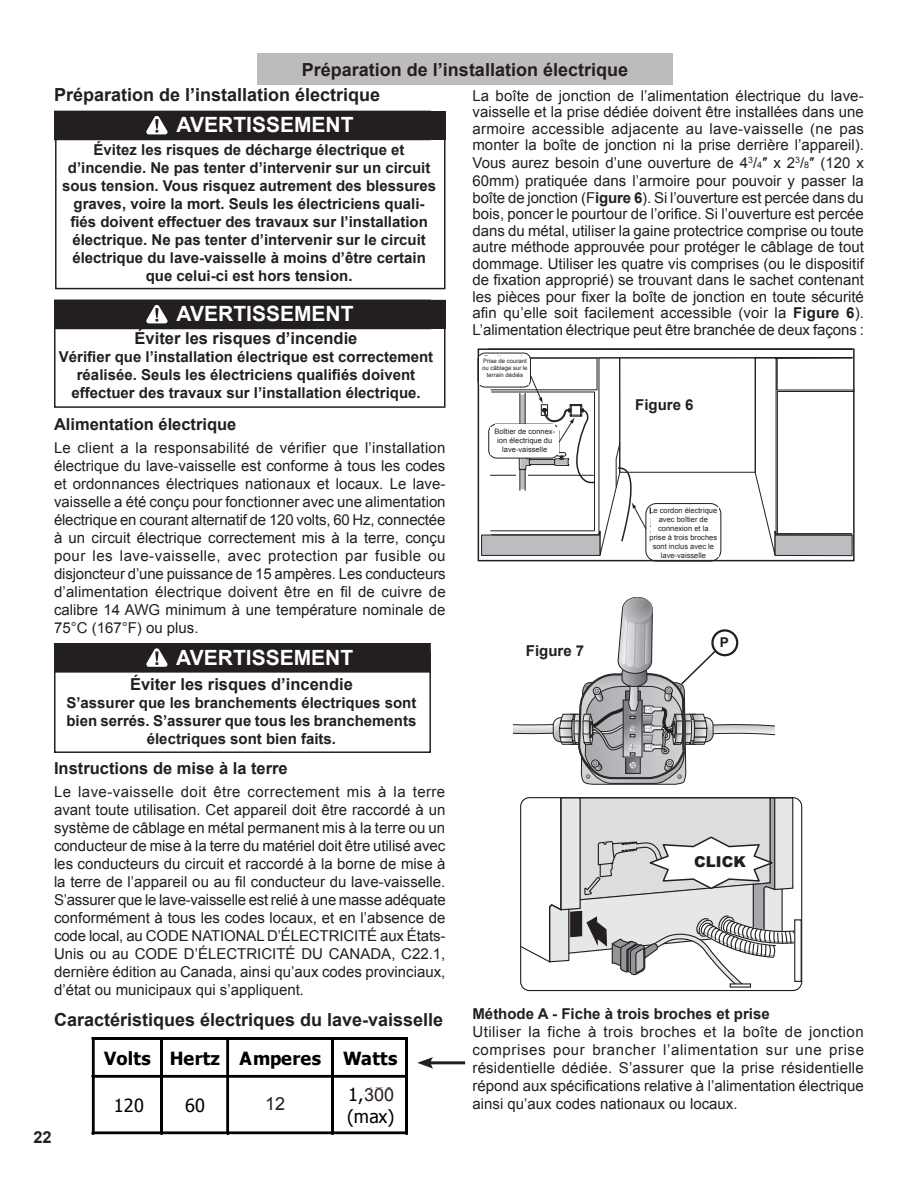
<style>
.page{position:relative;width:918px;height:1188px;background:#fff}
.page>*{position:absolute;margin:0;border:0;box-sizing:border-box;transform-origin:0 0}
.t1{font:900 28.5px "Helvetica";color:#fff;scale:.96 1}
.t2{font:700 21px "Arial";color:#fff}
.t3{font:700 18.15px "Tahoma";letter-spacing:.015em;color:#000}
.t4{font:18.15px/21.8px "Tahoma";letter-spacing:.015em;color:#000}
.t5{font:700 18px "Arial";color:#231f20}
.t6{font:18px "Arial";color:#231f20}
.Warning_Caution_Text{font:700 16.5px "Arial";color:#231f20}
.t7{font:15px/18px "Arial";color:#231f20;text-align:justify}
.Warning_Caution_Text-2{font:700 15px/18px "Arial";color:#231f20;text-align:center}
.t8{font:900 15px "Arial";color:#231f20}
.t9{font:700 13.5px "Arial";color:#231f20}
.t10{font:9px/10.8px "Arial";color:#231f20;text-align:center}
.t11{font:9px/10.2px "Arial";color:#231f20;text-align:center;scale:.96 1}
.t12{font:7.5px/9px "Arial";color:#231f20;text-align:center}
.t13{font:6px/7.2px "Arial";color:#231f20;text-align:center}
.s1{font-size:9px}
.s2{font-weight:700}
.s3{font-size:6px}
</style>
<div class="page">
<div style="left:55px;top:125px;width:391px;height:164px;border:2px solid #231f20"></div>
<div style="left:54px;top:300px;width:392px;height:108px;border:2px solid #231f20"></div>
<div style="left:54px;top:300px;width:376px;height:29px;background:#231f20"></div>
<svg style="left:146px;top:305px;width:22px;height:19px"></svg>
<div style="left:54px;top:111px;width:376px;height:29px;background:#231f20"></div>
<svg style="left:146px;top:116px;width:22px;height:19px"></svg>
<div style="left:54px;top:652px;width:377px;height:101px;border:2px solid #231f20"></div>
<div style="left:54px;top:644px;width:376px;height:28px;background:#231f20"></div>
<div style="left:54px;top:643px;width:377px;height:29px;border:1px solid #231f20"></div>
<svg style="left:146px;top:648px;width:22px;height:19px"></svg>
<hr style="left:92px;top:1037px;width:315px;height:1px;background:#000">
<hr style="left:92px;top:1038px;width:315px;height:1px;background:#000">
<hr style="left:92px;top:1039px;width:315px;height:1px;background:#000">
<hr style="left:92px;top:1075px;width:315px;height:1px;background:#000">
<hr style="left:92px;top:1076px;width:315px;height:1px;background:#000">
<hr style="left:92px;top:1077px;width:315px;height:1px;background:#000">
<hr style="left:92px;top:1132px;width:315px;height:1px;background:#000">
<hr style="left:92px;top:1133px;width:315px;height:1px;background:#000">
<hr style="left:92px;top:1038px;width:1px;height:96px;background:#000">
<hr style="left:93px;top:1038px;width:1px;height:96px;background:#000">
<hr style="left:94px;top:1038px;width:1px;height:96px;background:#000">
<hr style="left:161px;top:1038px;width:1px;height:96px;background:#000">
<hr style="left:162px;top:1038px;width:1px;height:96px;background:#000">
<hr style="left:227px;top:1038px;width:1px;height:96px;background:#000">
<hr style="left:228px;top:1038px;width:1px;height:96px;background:#000">
<hr style="left:332px;top:1038px;width:1px;height:96px;background:#000">
<hr style="left:333px;top:1038px;width:1px;height:96px;background:#000">
<hr style="left:406px;top:1038px;width:1px;height:96px;background:#000">
<hr style="left:407px;top:1038px;width:1px;height:96px;background:#000">
<svg style="left:520px;top:797px;width:282px;height:190px"></svg>
<div style="left:257px;top:54px;width:416px;height:31px;background:#bdbbbb"></div>
<hr style="left:428px;top:1061px;width:37px;height:3px;background:#231f20">
<svg style="left:417px;top:1057px;width:16px;height:12px"></svg>
<svg style="left:513px;top:597px;width:262px;height:187px"></svg>
<svg style="left:774px;top:534px;width:78px;height:22px;background:#acadaf"></svg>
<hr style="left:776px;top:535px;width:76px;height:1px;background:#231f20">
<svg style="left:647px;top:357px;width:205px;height:177px"></svg>
<div style="left:478px;top:353px;width:53px;height:34px;border:1px solid #231f20;border-radius:7px"></div>
<div style="left:646px;top:504px;width:75px;height:57px;background:#fff;border-radius:10px"></div>
<div style="left:645px;top:503px;width:76px;height:58px;border:1px solid #231f20;border-radius:10px"></div>
<svg style="left:481px;top:357px;width:166px;height:199px"></svg>
<div style="left:478px;top:348px;width:377px;height:213px;border:2px solid #231f20"></div>
<div style="left:170px;top:111px;width:276px;height:28px;background:#231f20"></div>
<div style="left:170px;top:300px;width:276px;height:28px;background:#231f20"></div>
<div style="left:479px;top:356px;width:50px;height:29px;background:#fff"></div>
<div style="left:495px;top:425px;width:59px;height:30px;background:#fff"></div>
<div style="left:651px;top:507px;width:67px;height:50px;background:#fff"></div>
<div style="left:490px;top:428px;width:60px;height:27px;background:#fff"></div>
<div style="left:499px;top:428px;width:60px;height:27px;background:#fff"></div>
<p class="t5" style="left:302px;top:58px;width:328px">Préparation de l’installation électrique</p>
<p class="t5" style="left:54px;top:83px;width:328px">Préparation de l’installation électrique</p>
<p class="Warning_Caution_Text-2" style="left:62px;top:142px;width:375px">Évitez les risques de décharge électrique et d’incendie. Ne pas tenter d’intervenir sur un circuit sous tension. Vous risquez autrement des blessures graves, voire la mort. Seuls les électriciens quali&shy;fiés doivent effectuer des travaux sur l’installation électrique. Ne pas tenter d’intervenir sur le circuit électrique du lave-vaisselle à moins d’être certain que celui-ci est hors tension.</p>
<p class="t1" style="left:174px;top:107px;width:155px">WARNING</p>
<p class="t2" style="left:177px;top:111px;width:178px">AVERTISSEMENT</p>
<p class="t1" style="left:174px;top:296px;width:155px">WARNING</p>
<p class="t2" style="left:177px;top:300px;width:178px">AVERTISSEMENT</p>
<p class="Warning_Caution_Text" style="left:135px;top:327px;width:224px">Éviter les risques d’incendie</p>
<p class="Warning_Caution_Text-2" style="left:59px;top:348px;width:376px">Vérifier que l’installation électrique est correctement réalisée. Seuls les électriciens qualifiés doivent effectuer des travaux sur l’installation électrique.</p>
<p class="Warning_Caution_Text" style="left:54px;top:413px;width:184px">Alimentation électrique</p>
<p class="t7" style="left:54px;top:439px;width:393px">Le client a la responsabilité de vérifier que l’installation électrique du lave-vaisselle est conforme à tous les codes et ordonnances électriques nationaux et locaux. Le lave&shy;vaisselle a été conçu pour fonctionner avec une alimentation électrique en courant alternatif de 120 volts, 60 Hz, connectée à un circuit électrique correctement mis à la terre, conçu pour les lave-vaisselle, avec protection par fusible ou disjoncteur d’une puissance de 15 ampères. Les conducteurs d’alimentation électrique doivent être en fil de cuivre de calibre 14 AWG minimum à une température nominale de 75°C (167°F) ou plus.</p>
<p class="t1" style="left:174px;top:640px;width:155px">WARNING</p>
<p class="t2" style="left:176px;top:643px;width:178px">AVERTISSEMENT</p>
<p class="Warning_Caution_Text" style="left:130px;top:673px;width:224px">Éviter les risques d’incendie</p>
<p class="Warning_Caution_Text-2" style="left:66px;top:694px;width:352px">S’assurer que les branchements électriques sont bien serrés. S’assurer que tous les branchements électriques sont bien faits.</p>
<p class="Warning_Caution_Text" style="left:54px;top:757px;width:235px">Instructions de mise à la terre</p>
<p class="t7" style="left:54px;top:783px;width:393px">Le lave-vaisselle doit être correctement mis à la terre avant toute utilisation. Cet appareil doit être raccordé à un système de câblage en métal permanent mis à la terre ou un conducteur de mise à la terre du matériel doit être utilisé avec les conducteurs du circuit et raccordé à la borne de mise à la terre de l’appareil ou au fil conducteur du lave-vaisselle.<br>S’assurer que le lave-vaisselle est relié à une masse adéquate conformément à tous les codes locaux, et en l’absence de code local, au CODE NATIONAL D’ÉLECTRICITÉ aux États-Unis ou au CODE D’ÉLECTRICITÉ DU CANADA, C22.1, dernière édition au Canada, ainsi qu’aux codes provinciaux, d’état ou municipaux qui s’appliquent.</p>
<p class="t5" style="left:54px;top:1007px;width:391px">Caractéristiques électriques du lave-vaisselle</p>
<p class="t3" style="left:104px;top:1045px;width:295px">Volts Hertz Amperes Watts</p>
<p class="t4" style="left:114px;top:1094px;width:32px">120</p>
<p class="t4" style="left:185px;top:1094px;width:22px">60</p>
<p class="t4" style="left:272px;top:1094px;width:22px">15</p>
<p class="t4" style="left:347px;top:1083px;width:49px">1,45 (max)</p>
<p class="t6" style="left:364px;top:1083px;width:32px">300</p>
<p class="t6" style="left:265px;top:1092px;width:22px">12</p>
<p class="Warning_Caution_Text" style="left:33px;top:1126px;width:20px">22</p>
<p class="t7" style="left:472px;top:88px;width:393px;line-height:16.5px">La boîte de jonction de l’alimentation électrique du lave&shy;vaisselle et la prise dédiée doivent être installées dans une armoire accessible adjacente au lave-vaisselle (ne pas monter la boîte de jonction ni la prise derrière l’appareil).</p>
<p class="t7" style="left:472px;top:154px;width:393px">Vous aurez besoin d’une ouverture de 4<sup>3</sup>/<span class="s1">4</span>″ x 2<sup>3</sup>/<span class="s1">8</span>″ (120 x<br>60mm) pratiquée dans l’armoire pour pouvoir y passer la</p>
<p class="t7" style="left:472px;top:190px;width:393px;line-height:16.5px">boîte de jonction (F<span class="s2">igure 6</span>). Si l’ouverture est percée dans du bois, poncer le pourtour de l’orifice. Si l’ouverture est percée dans du métal, utiliser la gaine protectrice comprise ou toute autre méthode approuvée pour protéger le câblage de tout dommage. Utiliser les quatre vis comprises (ou le dispositif de fixation approprié) se trouvant dans le sachet contenant les pièces pour fixer la boîte de jonction en toute sécurité afin qu’elle soit facilement accessible (voir la <span class="s2">Figure 6</span>).<br>L’alimentation électrique peut être branchée de deux façons :</p>
<p class="t11" style="left:480px;top:355px;width:52px">Dedicated<br>Receptacle <span class="s3">or<br></span>Field Wiring</p>
<p class="t13" style="left:482px;top:357px;width:47px">Prise de courant ou câblage sur le terrain dédiés</p>
<p class="t10" style="left:491px;top:425px;width:68px">Dishwasher<br>Electrical Supply<br>Junction Box</p>
<p class="t12" style="left:494px;top:427px;width:62px">Boîtier de connex&shy;ion électrique du lave-vaisselle</p>
<p class="Warning_Caution_Text-2" style="left:526px;top:642px;width:60px">Figure 7</p>
<p class="Warning_Caution_Text-2" style="left:635px;top:396px;width:60px">Figure 6</p>
<p class="t12" style="left:649px;top:506px;width:69px">Le cordon électrique avec boîtier de connexion et la prise à trois broches sont inclus avec le lave-vaisselle</p>
<p class="t10" style="left:649px;top:506px;width:70px">Electric cord with junction box and three prong plug are included<br>with dishwasher</p>
<p class="t9" style="left:720px;top:633px;width:11px">P</p>
<p class="t8" style="left:694px;top:851px;width:53px">CLICK</p>
<p class="Warning_Caution_Text-2" style="left:472px;top:1005px;width:299px">Méthode A - Fiche à trois broches et prise</p>
<p class="t7" style="left:472px;top:1023px;width:393px">Utiliser la fiche à trois broches et la boîte de jonction comprises pour brancher l’alimentation sur une prise résidentielle dédiée. S’assurer que la prise résidentielle répond aux spécifications relative à l’alimentation électrique ainsi qu’aux codes nationaux ou locaux.</p>
</div>
